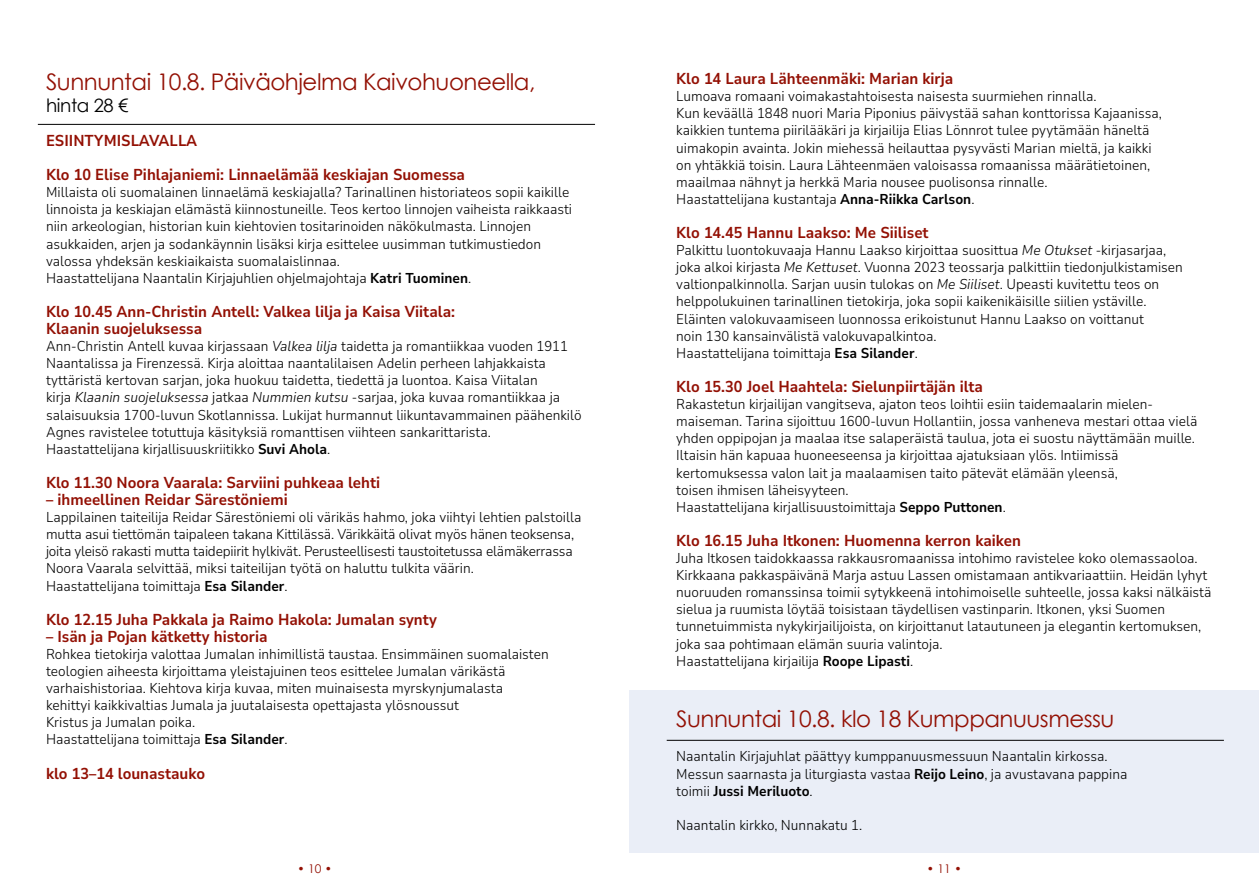
<style>
.page{position:relative;width:1259px;height:893px;background:#fff}
.page>*{position:absolute;margin:0;border:0;box-sizing:border-box;transform-origin:0 0}
.t1{font:22.8px "Century Gothic";letter-spacing:-.02em;color:#931004}
.t2{font:18.3px "Century Gothic";letter-spacing:-.02em;color:#000}
.t3{font:700 semi-condensed 15.75px/34.2px "Nunito Sans 10 pt";color:#931004}
.t4{font:300 semi-condensed 14.25px/17.1px "Nunito Sans 10 pt";color:#000}
.t5{font:12px "Century Gothic";color:#931004}
.s1{font-weight:700}
.s2{font-style:italic}
</style>
<div class="page">
<div style="left:629px;top:690px;width:630px;height:163px;background:#eaeef7"></div>
<hr style="left:38px;top:124px;width:557px;height:1px;background:#000">
<hr style="left:666px;top:740px;width:558px;height:1px;background:#000">
<h1 class="t1" style="left:46px;top:68px;width:491px">Sunnuntai 10.8. Päiväohjelma Kaivohuoneella,</h1>
<p class="t2" style="left:46px;top:94px;width:84px">hinta 28 €</p>
<p class="t3" style="left:46px;top:123px;width:420px">ESIINTYMISLAVALLA<br>Klo 10 Elise Pihlajaniemi: Linnaelämää keskiajan Suomessa</p>
<p class="t4" style="left:46px;top:183px;width:527px">Millaista oli suomalainen linnaelämä keskiajalla? Tarinallinen historiateos sopii kaikille linnoista ja keskiajan elämästä kiinnostuneille. Teos kertoo linnojen vaiheista raikkaasti niin arkeologian, historian kuin kiehtovien tositarinoiden näkökulmasta. Linnojen asukkaiden, arjen ja sodankäynnin lisäksi kirja esittelee uusimman tutkimustiedon valossa yhdeksän keskiaikaista suomalaislinnaa.<br>Haastattelijana Naantalin Kirjajuhlien ohjelmajohtaja <span class="s1">Katri Tuominen</span>.</p>
<p class="t3" style="left:46px;top:302px;width:410px;line-height:17.1px">Klo 10.45 Ann-Christin Antell: Valkea lilja ja Kaisa Viitala:<br>Klaanin suojeluksessa</p>
<p class="t4" style="left:46px;top:337px;width:537px">Ann-Christin Antell kuvaa kirjassaan <span class="s2">Valkea lilja</span> taidetta ja romantiikkaa vuoden 1911<br>Naantalissa ja Firenzessä. Kirja aloittaa naantalilaisen Adelin perheen lahjakkaista tyttäristä kertovan sarjan, joka huokuu taidetta, tiedettä ja luontoa. Kaisa Viitalan<br>kirja <span class="s2">Klaanin suojeluksessa</span> jatkaa <span class="s2">Nummien kutsu</span> -sarjaa, joka kuvaa romantiikkaa ja salaisuuksia 1700-luvun Skotlannissa. Lukijat hurmannut liikuntavammainen päähenkilö Agnes ravistelee totuttuja käsityksiä romanttisen viihteen sankarittarista.<br>Haastattelijana kirjallisuuskriitikko <span class="s1">Suvi Ahola</span>.</p>
<p class="t3" style="left:46px;top:465px;width:336px">Klo 11.30 Noora Vaarala: Sarviini puhkeaa lehti</p>
<p class="t3" style="left:46px;top:482px;width:243px">– ihmeellinen Reidar Särestöniemi</p>
<p class="t4" style="left:46px;top:508px;width:537px">Lappilainen taiteilija Reidar Särestöniemi oli värikäs hahmo, joka viihtyi lehtien palstoilla mutta asui tiettömän taipaleen takana Kittilässä. Värikkäitä olivat myös hänen teoksensa, joita yleisö rakasti mutta taidepiirit hylkivät. Perusteellisesti taustoitetussa elämäkerrassa Noora Vaarala selvittää, miksi taiteilijan työtä on haluttu tulkita väärin.<br>Haastattelijana toimittaja <span class="s1">Esa Silander</span>.</p>
<p class="t3" style="left:46px;top:602px;width:392px">Klo 12.15 Juha Pakkala ja Raimo Hakola: Jumalan synty</p>
<p class="t3" style="left:46px;top:619px;width:223px">– Isän ja Pojan kätketty historia</p>
<p class="t4" style="left:46px;top:645px;width:504px">Rohkea tietokirja valottaa Jumalan inhimillistä taustaa. Ensimmäinen suomalaisten teologien aiheesta kirjoittama yleistajuinen teos esittelee Jumalan värikästä varhaishistoriaa. Kiehtova kirja kuvaa, miten muinaisesta myrskynjumalasta kehittyi kaikkivaltias Jumala ja juutalaisesta opettajasta ylösnoussut<br>Kristus ja Jumalan poika.<br>Haastattelijana toimittaja <span class="s1">Esa Silander</span>.</p>
<p class="t3" style="left:46px;top:755px;width:160px">klo 13–14 lounastauko</p>
<p class="t3" style="left:676px;top:61px;width:278px">Klo 14 Laura Lähteenmäki: Marian kirja</p>
<p class="t4" style="left:676px;top:87px;width:487px">Lumoava romaani voimakastahtoisesta naisesta suurmiehen rinnalla.<br>Kun keväällä 1848 nuori Maria Piponius päivystää sahan konttorissa Kajaanissa, kaikkien tuntema piirilääkäri ja kirjailija Elias Lönnrot tulee pyytämään häneltä uimakopin avainta. Jokin miehessä heilauttaa pysyvästi Marian mieltä, ja kaikki on yhtäkkiä toisin. Laura Lähteenmäen valoisassa romaanissa määrätietoinen, maailmaa nähnyt ja herkkä Maria nousee puolisonsa rinnalle.<br>Haastattelijana kustantaja <span class="s1">Anna-Riikka Carlson</span>.</p>
<p class="t3" style="left:676px;top:215px;width:254px">Klo 14.45 Hannu Laakso: Me Siiliset</p>
<p class="t4" style="left:676px;top:241px;width:508px">Palkittu luontokuvaaja Hannu Laakso kirjoittaa suosittua <span class="s2">Me Otukset</span> -kirjasarjaa, joka alkoi kirjasta <span class="s2">Me Kettuset</span>. Vuonna 2023 teossarja palkittiin tiedonjulkistamisen valtionpalkinnolla. Sarjan uusin tulokas on <span class="s2">Me Siiliset</span>. Upeasti kuvitettu teos on helppolukuinen tarinallinen tietokirja, joka sopii kaikenikäisille siilien ystäville.<br>Eläinten valokuvaamiseen luonnossa erikoistunut Hannu Laakso on voittanut<br>noin 130 kansainvälistä valokuvapalkintoa.<br>Haastattelijana toimittaja <span class="s1">Esa Silander</span>.</p>
<p class="t3" style="left:676px;top:369px;width:308px">Klo 15.30 Joel Haahtela: Sielunpiirtäjän ilta</p>
<p class="t4" style="left:676px;top:395px;width:522px">Rakastetun kirjailijan vangitseva, ajaton teos loihtii esiin taidemaalarin mielen&shy;maiseman. Tarina sijoittuu 1600-luvun Hollantiin, jossa vanheneva mestari ottaa vielä yhden oppipojan ja maalaa itse salaperäistä taulua, jota ei suostu näyttämään muille.<br>Iltaisin hän kapuaa huoneeseensa ja kirjoittaa ajatuksiaan ylös. Intiimissä kertomuksessa valon lait ja maalaamisen taito pätevät elämään yleensä,<br>toisen ihmisen läheisyyteen.<br>Haastattelijana kirjallisuustoimittaja <span class="s1">Seppo Puttonen</span>.</p>
<p class="t3" style="left:676px;top:523px;width:346px">Klo 16.15 Juha Itkonen: Huomenna kerron kaiken</p>
<p class="t4" style="left:676px;top:549px;width:537px">Juha Itkosen taidokkaassa rakkausromaanissa intohimo ravistelee koko olemassaoloa.<br>Kirkkaana pakkaspäivänä Marja astuu Lassen omistamaan antikvariaattiin. Heidän lyhyt nuoruuden romanssinsa toimii sytykkeenä intohimoiselle suhteelle, jossa kaksi nälkäistä sielua ja ruumista löytää toisistaan täydellisen vastinparin. Itkonen, yksi Suomen tunnetuimmista nykykirjailijoista, on kirjoittanut latautuneen ja elegantin kertomuksen, joka saa pohtimaan elämän suuria valintoja.<br>Haastattelijana kirjailija <span class="s1">Roope Lipasti</span>.</p>
<h1 class="t1" style="left:676px;top:705px;width:440px">Sunnuntai 10.8. klo 18 Kumppanuusmessu</h1>
<p class="t4" style="left:676px;top:747px;width:453px">Naantalin Kirjajuhlat päättyy kumppanuusmessuun Naantalin kirkossa.<br>Messun saarnasta ja liturgiasta vastaa <span class="s1">Reijo Leino</span>, ja avustavana pappina toimii <span class="s1">Jussi Meriluoto</span>.</p>
<p class="t4" style="left:676px;top:816px;width:187px">Naantalin kirkko, Nunnakatu 1.</p>
<p class="t5" style="left:297px;top:861px;width:36px">• 10 •</p>
<p class="t5" style="left:927px;top:861px;width:36px">• 11 •</p>
</div>
